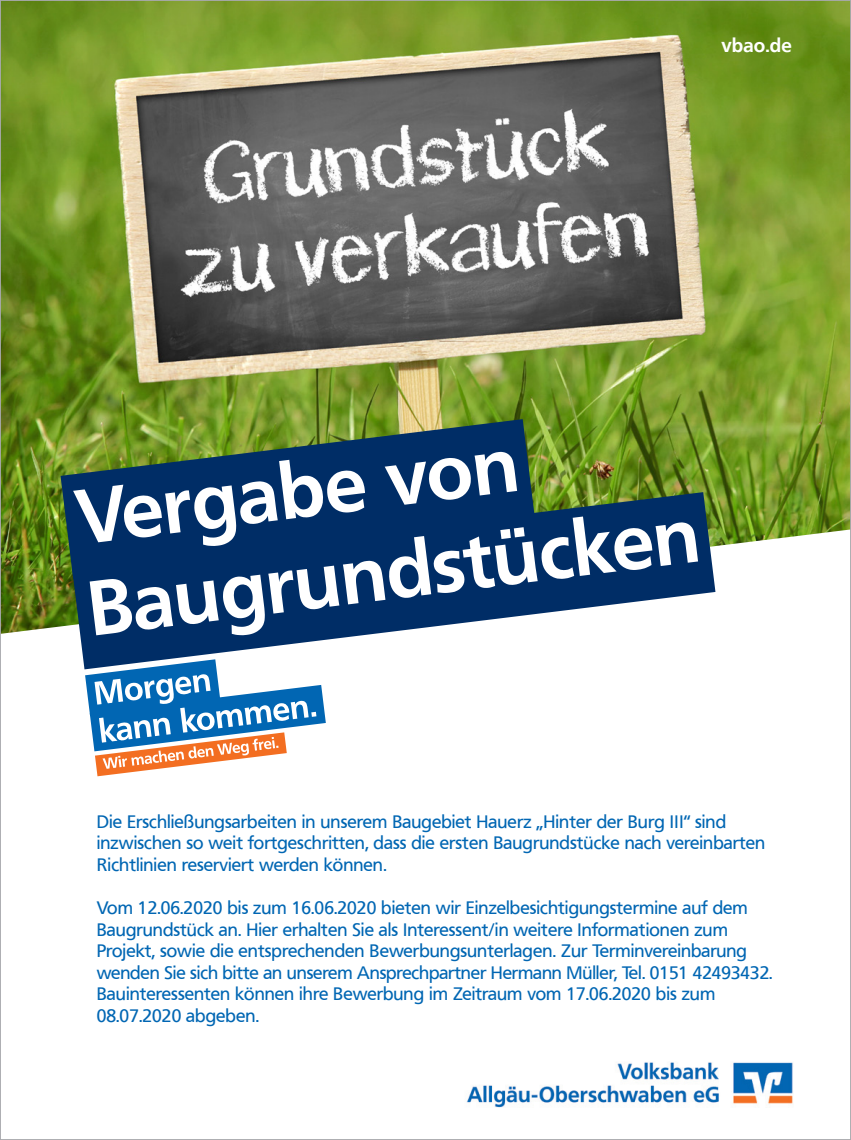
<style>
.page{position:relative;width:851px;height:1140px;background:#fff}
.page>*{position:absolute;margin:0;border:0;box-sizing:border-box;transform-origin:0 0}
.t1{font:700 76.8px/92.1px "Frutiger VR";color:#fff}
.t2{font:700 18.9px "Frutiger VR";color:#fff}
.t3{font:18px/21.6px "Frutiger VR";color:#0166b3}
</style>
<div class="page">
<img style="left:2px;top:2px;width:846px;height:527px">
<svg style="left:2px;top:529px;width:846px;height:248px"></svg>
<img style="left:466px;top:1062px;width:327px;height:46px">
<svg style="left:85px;top:669px;width:241px;height:107px"></svg>
<svg style="left:61px;top:419px;width:474px;height:160px;background:#31594e"></svg>
<svg style="left:72px;top:492px;width:643px;height:177px;fill:#002d66"></svg>
<p class="t2" style="left:721px;top:34px;width:72px">vbao.de</p>
<p class="t1" style="left:71px;top:472px;width:617px;rotate:-7deg">Vergabe von<br>Baugrundstücken</p>
<p class="t3" style="left:97px;top:811px;width:670px">Die Erschließungsarbeiten in unserem Baugebiet Hauerz „Hinter der Burg III“ sind inzwischen so weit fortgeschritten, dass die ersten Baugrundstücke nach vereinbarten<br>Richtlinien reserviert werden können.</p>
<p class="t3" style="left:97px;top:897px;width:677px">Vom 12.06.2020 bis zum 16.06.2020 bieten wir Einzelbesichtigungstermine auf dem Baugrundstück an. Hier erhalten Sie als Interessent/in weitere Informationen zum Projekt, sowie die entsprechenden Bewerbungsunterlagen. Zur Terminvereinbarung wenden Sie sich bitte an unserem Ansprechpartner Hermann Müller, Tel. 0151 42493432.<br>Bauinteressenten können ihre Bewerbung im Zeitraum vom 17.06.2020 bis zum 08.07.2020 abgeben.</p>
</div>
